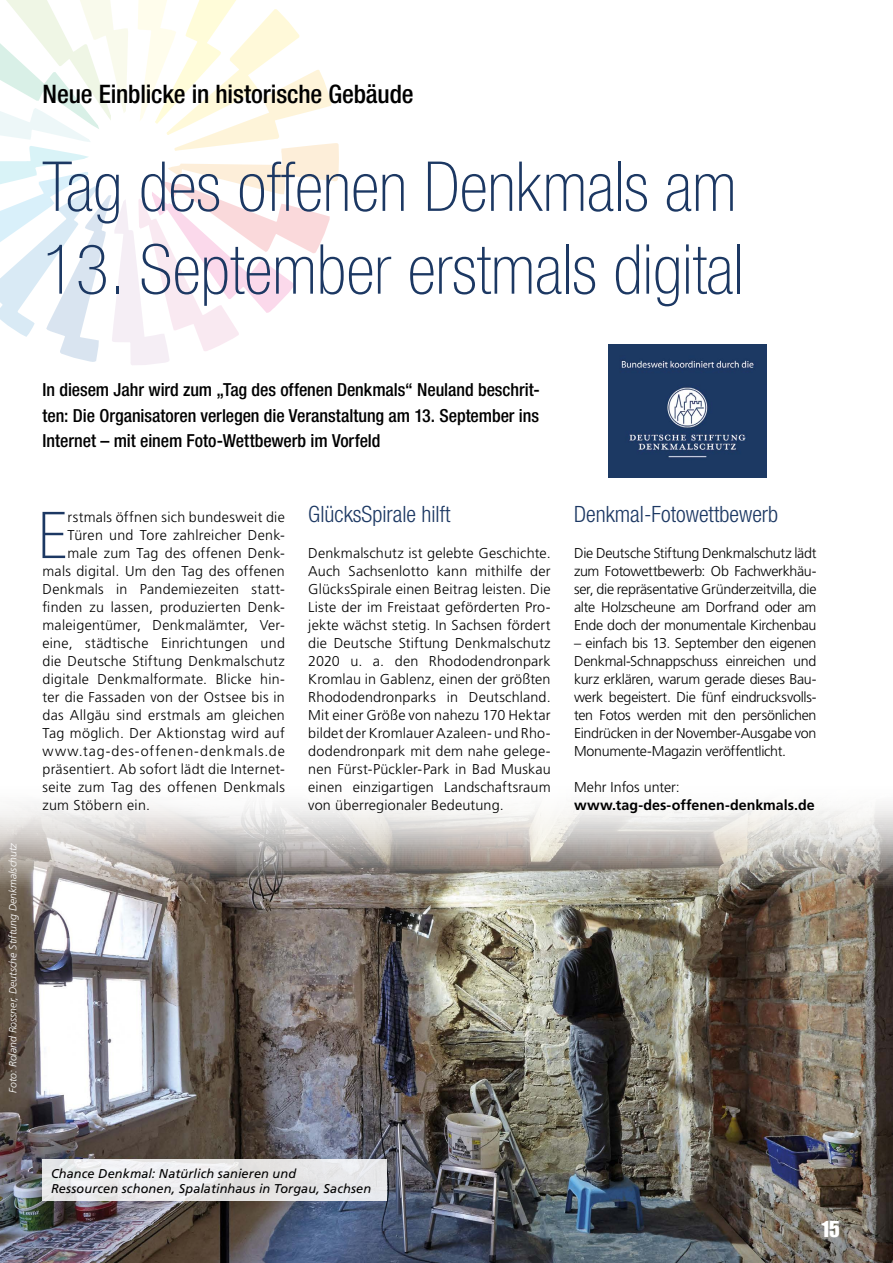
<style>
.page{position:relative;width:893px;height:1263px;background:#fff}
.page>*{position:absolute;margin:0;border:0;box-sizing:border-box;transform-origin:0 0}
.t1{font:100 condensed 69px "Helvetica Neue LT Std";color:#1c3863}
.t2{font:100 condensed 64.65px "Helvetica Neue LT Std";color:#1c3863}
.t3{font:500 condensed 25.5px "Helvetica Neue LT Std";letter-spacing:-.005em;color:#000}
.t4{font:300 condensed 22.5px "Helvetica Neue LT Std";color:#1c3863}
.t5{font:22.5px "Impact LT Std";color:#fff}
.t6{font:500 condensed 18px/25.5px "Helvetica Neue LT Std";letter-spacing:-.005em;color:#000;text-align:justify}
.t7{font:300 14.25px/18px "Frutiger LT Std";letter-spacing:.02em;color:#000;text-align:justify}
.t8{font:300 14.25px "Frutiger LT Std";letter-spacing:.055em;color:#000}
.t9{font:700 14.25px "Frutiger LT Std";color:#000}
.t10{font:300 14.25px "Frutiger LT Std";letter-spacing:-.005em;color:#000}
.t11{font:italic 12.75px/15.3px "Frutiger LT Std";letter-spacing:.01em;color:#000}
.t12{font:italic 300 10.5px "Frutiger LT Std";color:#fff}
</style>
<div class="page">
<img style="left:0;top:805px;width:893px;height:458px">
<svg style="left:0;top:0;width:339px;height:365px"></svg>
<svg style="left:43px;top:1159px;width:344px;height:42px;fill:#e8e8ea"></svg>
<img style="left:608px;top:344px;width:158px;height:133px">
<h3 class="t3" style="left:43px;top:79px;width:373px">Neue Einblicke in historische Gebäude</h3>
<h1 class="t1" style="left:43px;top:148px;width:696px">Tag des offenen Denkmals am</h1>
<h1 class="t1" style="left:43px;top:231px;width:703px">13. September erstmals digital</h1>
<p class="t12" style="left:7px;top:1093px;width:252px;rotate:-90deg">Foto: Roland Rossner, Deutsche Stiftung Denkmalschutz</p>
<p class="t6" style="left:43px;top:377px;width:499px">In diesem Jahr wird zum „Tag des offenen Denkmals“ Neuland beschrit&shy;ten: Die Organisatoren verlegen die Veranstaltung am 13. September ins Internet – mit einem Foto-Wettbewerb im Vorfeld</p>
<h2 class="t2" style="left:39px;top:499px;width:29px">E</h2>
<p class="t7" style="left:67px;top:508px;width:219px">rstmals öffnen sich bundesweit die</p>
<p class="t7" style="left:67px;top:526px;width:219px">Türen und Tore zahlreicher Denk-</p>
<p class="t7" style="left:67px;top:544px;width:219px">male zum Tag des offenen Denk-</p>
<p class="t7" style="left:43px;top:562px;width:244px">mals digital. Um den Tag des offenen</p>
<p class="t7" style="left:43px;top:580px;width:244px">Denkmals in Pandemiezeiten statt-</p>
<p class="t7" style="left:43px;top:598px;width:244px">finden zu lassen, produzierten Denk-</p>
<p class="t7" style="left:43px;top:616px;width:244px">maleigentümer, Denkmalämter, Ver-</p>
<p class="t7" style="left:43px;top:634px;width:244px">eine, städtische Einrichtungen und</p>
<p class="t7" style="left:43px;top:652px;width:244px">die Deutsche Stiftung Denkmalschutz</p>
<p class="t7" style="left:43px;top:670px;width:244px">digitale Denkmalformate. Blicke hin-</p>
<p class="t7" style="left:43px;top:688px;width:244px">ter die Fassaden von der Ostsee bis in</p>
<p class="t7" style="left:43px;top:706px;width:244px">das Allgäu sind erstmals am gleichen</p>
<p class="t7" style="left:43px;top:724px;width:244px">Tag möglich. Der Aktionstag wird auf</p>
<p class="t8" style="left:43px;top:743px;width:244px">www.tag-des-offenen-denkmals.de</p>
<p class="t7" style="left:43px;top:760px;width:244px">präsentiert. Ab sofort lädt die Internet-</p>
<p class="t7" style="left:43px;top:778px;width:244px">seite zum Tag des offenen Denkmals</p>
<p class="t7" style="left:43px;top:796px;width:109px">zum Stöbern ein.</p>
<h3 class="t4" style="left:308px;top:501px;width:144px">GlücksSpirale hilft</h3>
<p class="t7" style="left:308px;top:544px;width:244px">Denkmalschutz ist gelebte Geschichte.<br>Auch Sachsenlotto kann mithilfe der GlücksSpirale einen Beitrag leisten. Die Liste der im Freistaat geförderten Pro&shy;jekte wächst stetig. In Sachsen fördert die Deutsche Stiftung Denkmalschutz 2020 u. a. den Rhododendronpark Kromlau in Gablenz, einen der größten Rhododendronparks in Deutschland.<br>Mit einer Größe von nahezu 170 Hektar bildet der Kromlauer Azaleen- und Rho&shy;dodendronpark mit dem nahe gelege&shy;nen Fürst-Pückler-Park in Bad Muskau einen einzigartigen Landschaftsraum von überregionaler Bedeutung.</p>
<h3 class="t4" style="left:574px;top:501px;width:206px">Denkmal-Fotowettbewerb</h3>
<p class="t7" style="left:574px;top:544px;width:244px">Die Deutsche Stiftung Denkmalschutz lädt zum Fotowettbewerb: Ob Fachwerkhäu&shy;ser, die repräsentative Gründerzeitvilla, die alte Holzscheune am Dorfrand oder am Ende doch der monumentale Kirchenbau</p>
<p class="t7" style="left:574px;top:634px;width:244px">– einfach bis 13. September den eigenen Denkmal-Schnappschuss einreichen und kurz erklären, warum gerade dieses Bau&shy;werk begeistert. Die fünf eindrucksvolls&shy;ten Fotos werden mit den persönlichen Eindrücken in der November-Ausgabe von Monumente-Magazin veröffentlicht.</p>
<p class="t10" style="left:574px;top:779px;width:107px">Mehr Infos unter:</p>
<p class="t9" style="left:574px;top:797px;width:242px">www.tag-des-offenen-denkmals.de</p>
<p class="t11" style="left:51px;top:1165px;width:322px">Chance Denkmal: Natürlich sanieren und<br>Ressourcen schonen, Spalatinhaus in Torgau, Sachsen</p>
<h3 class="t5" style="left:821px;top:1216px;width:21px">15</h3>
</div>
